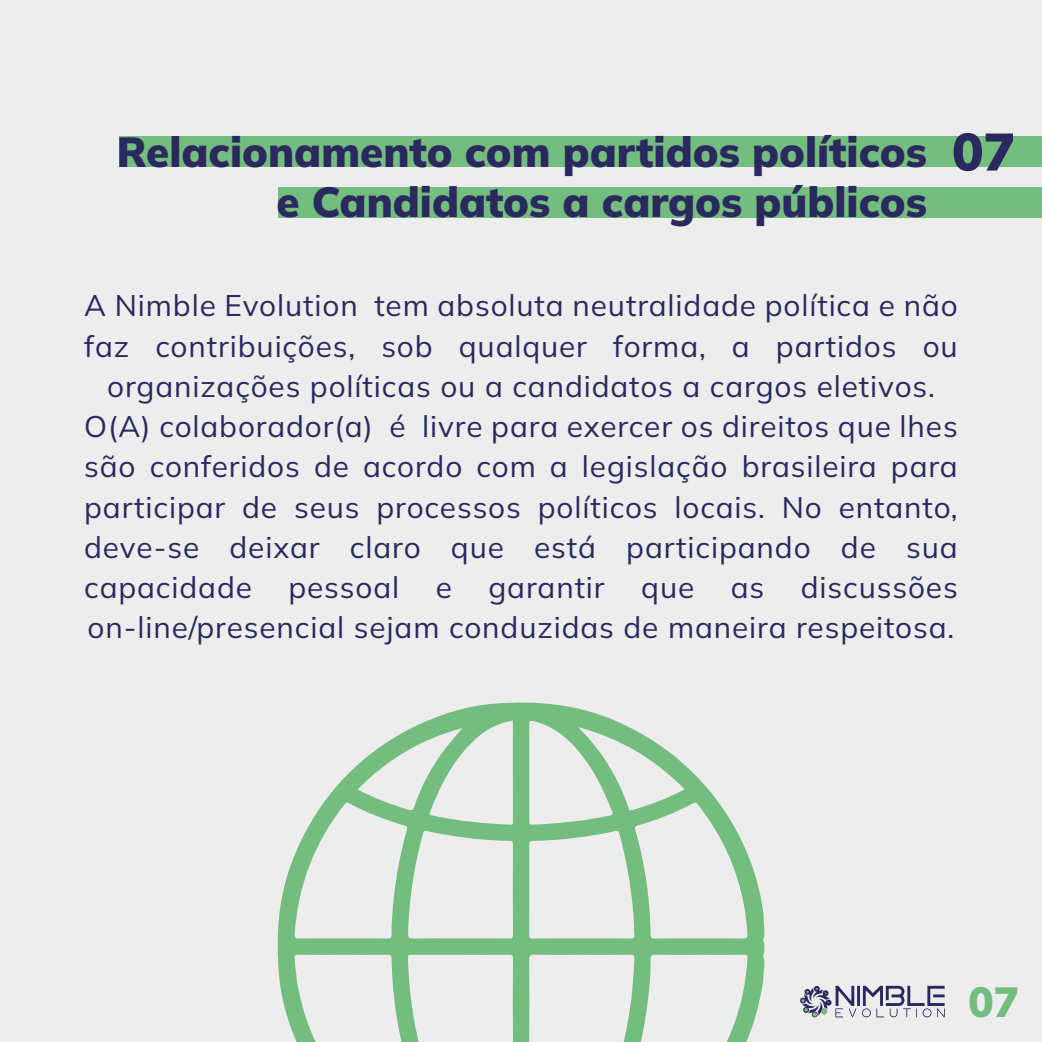
<style>
.page{position:relative;width:1042px;height:1042px;background:#ededed}
.page>*{position:absolute;margin:0;border:0;box-sizing:border-box;transform-origin:0 0}
.t1{font:200 52.5px "Mulish";color:#2a285e}
.t2{font:200 42px/50.4px "Mulish";color:#2a285e;text-align:right}
.t3{font:200 42px "Mulish";color:#73bd7e}
.t4{font:200 29.75px/40.2px "Mulish";letter-spacing:.03em;color:#2a285e;text-align:center}
</style>
<div class="page">
<div style="left:120px;top:136px;width:922px;height:30px;background:#73bd7e"></div>
<div style="left:279px;top:187px;width:763px;height:31px;background:#73bd7e"></div>
<svg style="left:277px;top:702px;width:487px;height:340px"></svg>
<svg style="left:800px;top:985px;width:144px;height:33px"></svg>
<h2 class="t2" style="left:117px;top:125px;width:812px">Relacionamento com partidos políticos e Candidatos a cargos públicos</h2>
<h1 class="t1" style="left:952px;top:116px;width:64px">07</h1>
<p class="t4" style="left:84px;top:285px;width:875px">A Nimble Evolution tem absoluta neutralidade política e não faz contribuições, sob qualquer forma, a partidos ou organizações políticas ou a candidatos a cargos eletivos.<br>O(A) colaborador(a) é livre para exercer os direitos que lhes são conferidos de acordo com a legislação brasileira para participar de seus processos políticos locais. No entanto, deve-se deixar claro que está participando de sua capacidade pessoal e garantir que as discussões on-line/presencial sejam conduzidas de maneira respeitosa.</p>
<h2 class="t3" style="left:968px;top:973px;width:52px">07</h2>
</div>
